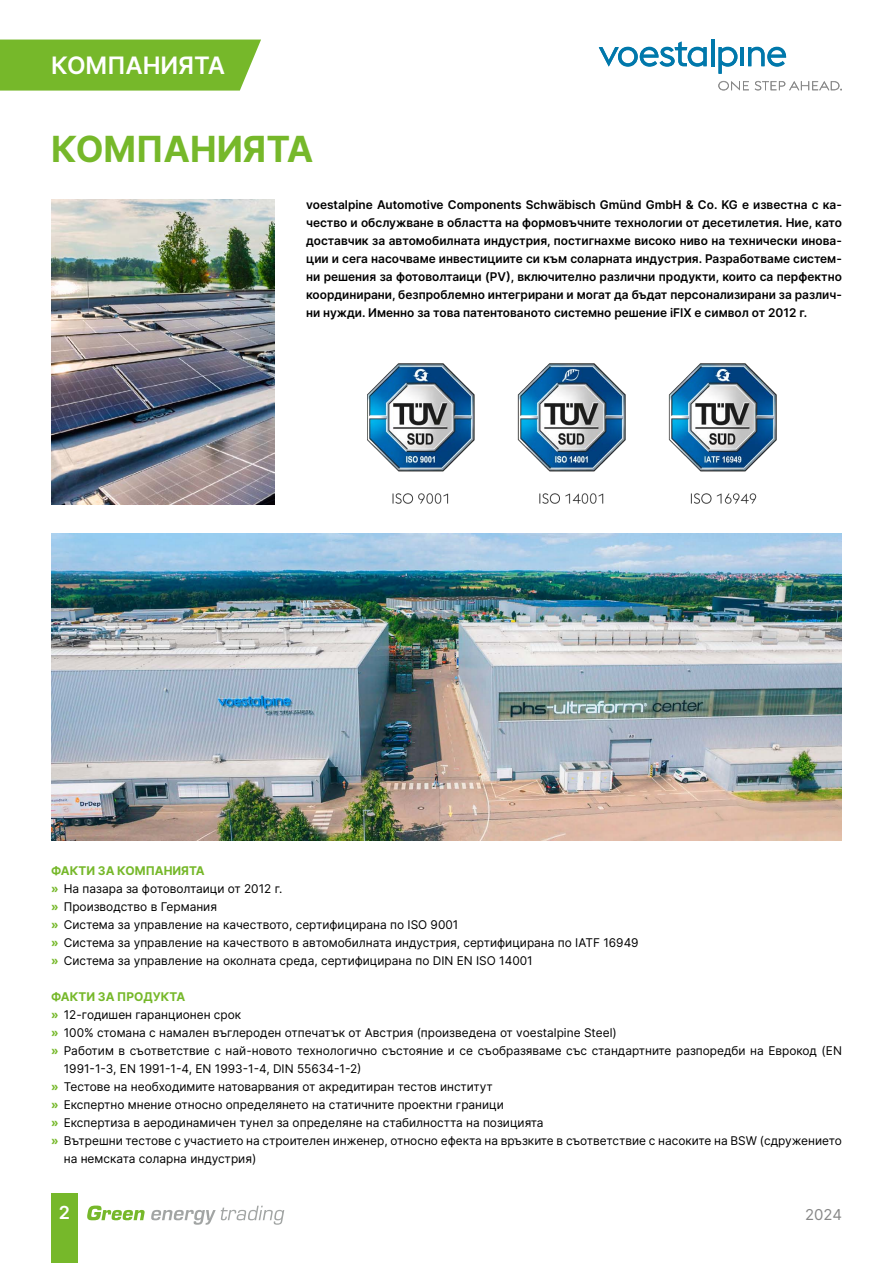
<style>
.page{position:relative;width:893px;height:1263px;background:#fff}
.page>*{position:absolute;margin:0;border:0;box-sizing:border-box;transform-origin:0 0}
.t1{font:700 36px "Inter";color:#76b82a}
.t2{font:600 24px "Inter";color:#fff}
.t3{font:600 18px "Inter";color:#fff}
.t4{font:15px "Inter";color:#878787}
.t5{font:12px/18px "Inter";color:#000}
.t6{font:600 12px/18px "Inter";color:#000;text-align:justify}
.t7{font:700 12px "Inter";color:#76b82a}
.s1{font-weight:700;color:#76b82a}
</style>
<div class="page">
<div style="left:51px;top:1194px;width:27px;height:69px;background:#76b82a"></div>
<svg style="left:87px;top:1205px;width:58px;height:15px"></svg>
<svg style="left:151px;top:1206px;width:133px;height:19px"></svg>
<svg style="left:599px;top:41px;width:108px;height:26px"></svg>
<hr style="left:711px;top:40px;width:3px;height:26px;background:#0078ab">
<svg style="left:718px;top:47px;width:19px;height:27px"></svg>
<hr style="left:740px;top:47px;width:4px;height:19px;background:#0078ab">
<svg style="left:748px;top:47px;width:38px;height:20px"></svg>
<svg style="left:718px;top:81px;width:31px;height:10px"></svg>
<svg style="left:755px;top:81px;width:87px;height:10px"></svg>
<img style="left:51px;top:534px;width:791px;height:306px">
<img style="left:51px;top:200px;width:223px;height:304px">
<img style="left:368px;top:364px;width:408px;height:139px">
<div style="left:0;top:40px;width:261px;height:51px;background:#76b82a"></div>
<h2 class="t2" style="left:51px;top:48px;width:93px">КОМПАНИ</h2>
<h2 class="t2" style="left:178px;top:48px;width:32px">ЯТА</h2>
<h1 class="t1" style="left:51px;top:123px;width:264px">КОМПАНИЯТА</h1>
<p class="t6" style="left:306px;top:195px;width:537px">voestalpine Automotive Components Schwäbisch Gmünd GmbH &amp; Co. KG е известна с ка&shy;чество и обслужване в областта на формовъчните технологии от десетилетия. Ние, като доставчик за автомобилната индустрия, постигнахме високо ниво на технически инова&shy;ции и сега насочваме инвестициите си към соларната индустрия. Разработваме систем&shy;ни решения за фотоволтаици (PV), включително различни продукти, които са перфектно координирани, безпроблемно интегрирани и могат да бъдат персонализирани за различ&shy;ни нужди. Именно за това патентованото системно решение iFIX е символ от 2012 г.</p>
<p class="t5" style="left:51px;top:861px;width:589px"><span class="s1">ФАКТИ ЗА КОМПАНИЯТА<br>»</span> На пазара за фотоволтаици от 2012 г.<br><span class="s1">»</span> Производство в Германия<br><span class="s1">»</span> Система за управление на качеството, сертифицирана по ISO 9001<br><span class="s1">»</span> Система за управление на качеството в автомобилната индустрия, сертифицирана по IATF 16949 <span class="s1">»</span> Система за управление на околната среда, сертифицирана по DIN EN ISO 14001</p>
<p class="t7" style="left:51px;top:988px;width:136px">ФАКТИ ЗА ПРОДУКТА</p>
<p class="t5" style="left:51px;top:1005px;width:192px"><span class="s1">»</span> 12-годишен гаранционен срок</p>
<p class="t5" style="left:51px;top:1023px;width:567px"><span class="s1">»</span> 100% стомана с намален въглероден отпечатък от Австрия (произведена от voestalpine Steel)</p>
<p class="t5" style="left:51px;top:1041px;width:792px"><span class="s1">»</span> Работим в съответствие с най-новото технологично състояние и се съобразяваме със стандартните разпоредби на Еврокод (EN</p>
<p class="t5" style="left:64px;top:1059px;width:299px">1991-1-3, EN 1991-1-4, EN 1993-1-4, DIN 55634-1-2)</p>
<p class="t5" style="left:51px;top:1077px;width:443px"><span class="s1">»</span> Тестове на необходимите натоварвания от акредитиран тестов институт</p>
<p class="t5" style="left:51px;top:1095px;width:454px"><span class="s1">»</span> Експертно мнение относно определянето на статичните проектни граници</p>
<p class="t5" style="left:51px;top:1113px;width:494px"><span class="s1">»</span> Експертиза в аеродинамичен тунел за определяне на стабилността на позицията</p>
<p class="t5" style="left:51px;top:1131px;width:792px"><span class="s1">»</span> Вътрешни тестове с участието на строителен инженер, относно ефекта на връзките в съответствие с насоките на BSW (сдружението</p>
<p class="t5" style="left:64px;top:1149px;width:194px">на немската соларна индустрия)</p>
<h3 class="t3" style="left:59px;top:1199px;width:13px">2</h3>
<p class="t4" style="left:805px;top:1204px;width:38px">2024</p>
</div>
